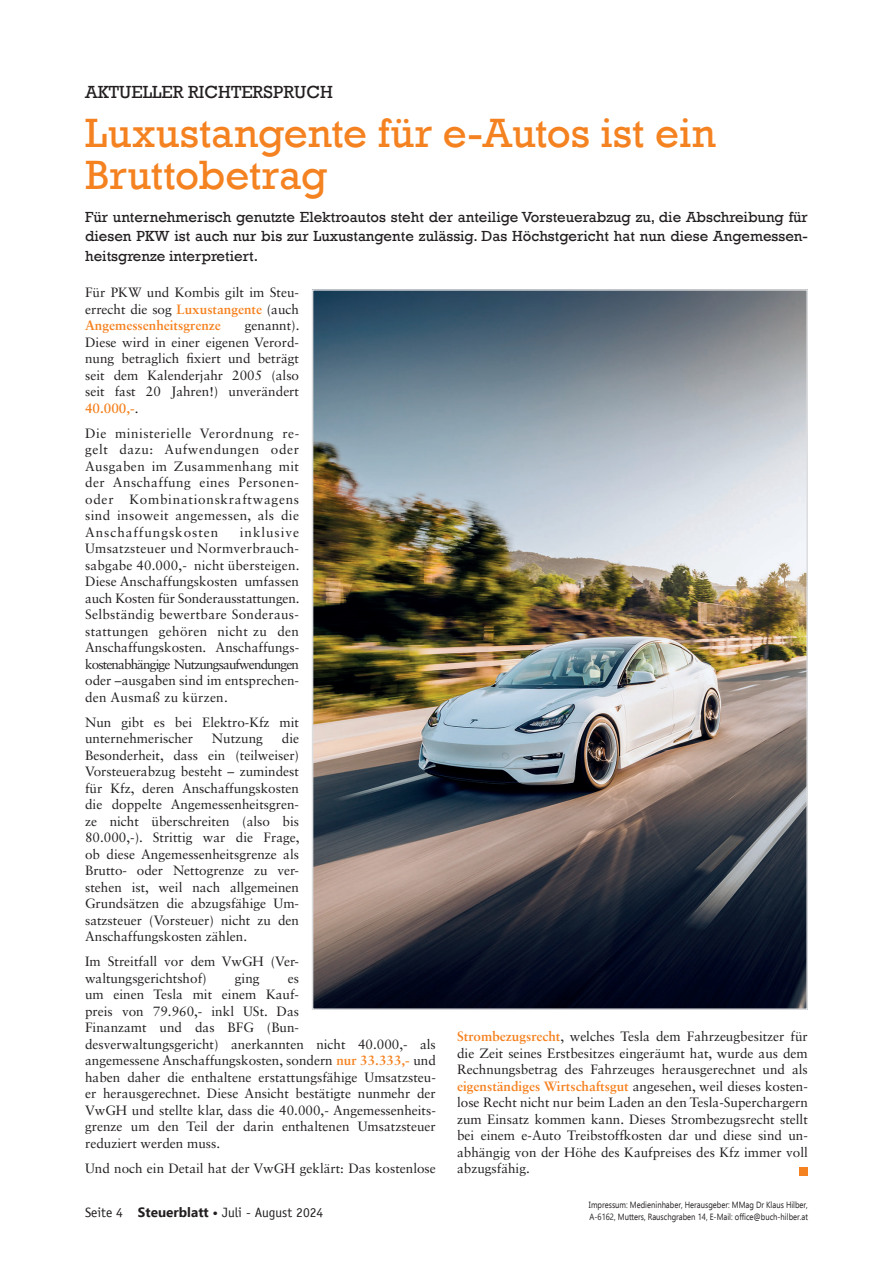
<style>
.page{position:relative;width:893px;height:1263px;background:#fff}
.page>*{position:absolute;margin:0;border:0;box-sizing:border-box;transform-origin:0 0}
.t1{font:42px/42px "Rockwell";letter-spacing:-.005em;color:#f58220}
.t2{font:18px "Rockwell";color:#231f20}
.t3{font:15px/19.5px "Rockwell";color:#231f20;text-align:justify}
.t4{font:13.5px/16.5px "Sabon LT Std";color:#231f20;text-align:justify}
.t5{font:13.5px "Officina Sans LT";color:#231f20}
.t6{font:9px/12px "Ebrima";color:#231f20;scale:.85 1}
.s1{font-weight:700;color:#f58220}
.s2{font-family:"Ebrima";font-weight:700}
</style>
<div class="page">
<div style="left:799px;top:1167px;width:9px;height:9px;background:#f58220"></div>
<img style="left:315px;top:292px;width:490px;height:715px">
<div style="left:312px;top:289px;width:496px;height:721px;border:2px solid #dcdddf"></div>
<h2 class="t2" style="left:85px;top:81px;width:58px">Aktueller</h2>
<h2 class="t2" style="left:188px;top:81px;width:23px">Richterspr</h2>
<h2 class="t2" style="left:294px;top:81px;width:26px">uch</h2>
<h1 class="t1" style="left:85px;top:113px;width:632px">Luxustangente für e-Autos ist ein<br>Bruttobetrag</h1>
<p class="t3" style="left:85px;top:207px;width:724px">Für unternehmerisch genutzte Elektroautos steht der anteilige Vorsteuerabzug zu, die Abschreibung für diesen PKW ist auch nur bis zur Luxustangente zulässig. Das Höchstgericht hat nun diese Angemessen&shy;heitsgrenze interpretiert.</p>
<p class="t4" style="left:85px;top:284px;width:215px">Für PKW und Kombis gilt im Steu&shy;errecht die sog <span class="s1">Luxustangente</span> (auch <span class="s1">Angemessenheitsgrenze</span></p>
<p class="t4" style="left:85px;top:317px;width:216px;text-indent:160px">genannt).<br>Diese wird in einer eigenen Verord&shy;nung betraglich fixiert und beträgt seit dem Kalenderjahr 2005 (also seit fast 20 Jahren!) unverändert <span class="s1">40.000,-</span>.</p>
<p class="t4" style="left:85px;top:425px;width:216px">Die ministerielle Verordnung re&shy;gelt dazu: Aufwendungen oder Ausgaben im Zusammenhang mit der Anschaffung eines Personen&shy;oder Kombinationskraftwagens sind insoweit angemessen, als die Anschaffungskosten</p>
<p class="t4" style="left:85px;top:524px;width:216px;text-indent:155px">inklusive Umsatzsteuer und Normverbrauch&shy;sabgabe 40.000,- nicht übersteigen.<br>Diese Anschaffungskosten umfassen auch Kosten für Sonderausstattungen.<br>Selbständig bewertbare Sonderaus&shy;stattungen gehören nicht zu den Anschaffungskosten. Anschaffungs&shy;kostenabhängige Nutzungsaufwendungen oder –ausgaben sind im entsprechen&shy;den Ausmaß zu kürzen.</p>
<p class="t4" style="left:85px;top:714px;width:215px">Nun gibt es bei Elektro-Kfz mit unternehmerischer</p>
<p class="t4" style="left:85px;top:730px;width:216px;text-indent:197px">die Besonderheit, dass ein (teilweiser)<br>Vorsteuerabzug besteht – zumindest für Kfz, deren Anschaffungskosten die doppelte Angemessenheitsgren&shy;ze nicht überschreiten (also bis 80.000,-). Strittig war die Frage, ob diese Angemessenheitsgrenze als Brutto- oder Nettogrenze zu ver&shy;stehen ist, weil nach allgemeinen Grundsätzen die abzugsfähige Um&shy;satzsteuer (Vorsteuer) nicht zu den Anschaffungskosten zählen.</p>
<p class="t4" style="left:85px;top:953px;width:215px">Im Streitfall vor dem VwGH (Ver&shy;waltungsgerichtshof)</p>
<p class="t4" style="left:212px;top:730px;width:53px">Nutzung</p>
<p class="t4" style="left:235px;top:970px;width:26px">ging</p>
<p class="t4" style="left:85px;top:970px;width:352px;text-align:left;text-indent:203px">es<br>um einen Tesla mit einem Kauf-<br>preis von 79.960,- inkl USt. Das<br>Finanzamt und das BFG (Bun&shy;desverwaltungsgericht) anerkannten nicht 40.000,- als angemessene Anschaffungskosten, sondern <span class="s1">nur 33.333,-</span> und haben daher die enthaltene erstattungsfähige Umsatzsteu&shy;er herausgerechnet. Diese Ansicht bestätigte nunmehr der VwGH und stellte klar, dass die 40.000,- Angemessenheits&shy;grenze um den Teil der darin enthaltenen Umsatzsteuer reduziert werden muss.</p>
<p class="t4" style="left:85px;top:1160px;width:352px">Und noch ein Detail hat der VwGH geklärt: Das kostenlose</p>
<p class="t4" style="left:457px;top:1028px;width:352px"><span class="s1">Strombezugsrecht</span>, welches Tesla dem Fahrzeugbesitzer für die Zeit seines Erstbesitzes eingeräumt hat, wurde aus dem Rechnungsbetrag des Fahrzeuges herausgerechnet und als <span class="s1">eigenständiges Wirtschaftsgut</span> angesehen, weil dieses kosten&shy;lose Recht nicht nur beim Laden an den Tesla-Superchargern zum Einsatz kommen kann. Dieses Strombezugsrecht stellt bei einem e-Auto Treibstoffkosten dar und diese sind un&shy;abhängig von der Höhe des Kaufpreises des Kfz immer voll abzugsfähig.</p>
<p class="t5" style="left:85px;top:1205px;width:240px">Seite 4 <span class="s2">Steuerblatt •</span> Juli - August 2024</p>
<p class="t6" style="left:589px;top:1198px;width:259px">Impressum: Medieninhaber, Herausgeber: MMag Dr Klaus Hilber,<br>A-6162, Mutters, Rauschgraben 14, E-Mail: office@buch-hilber.at</p>
</div>
